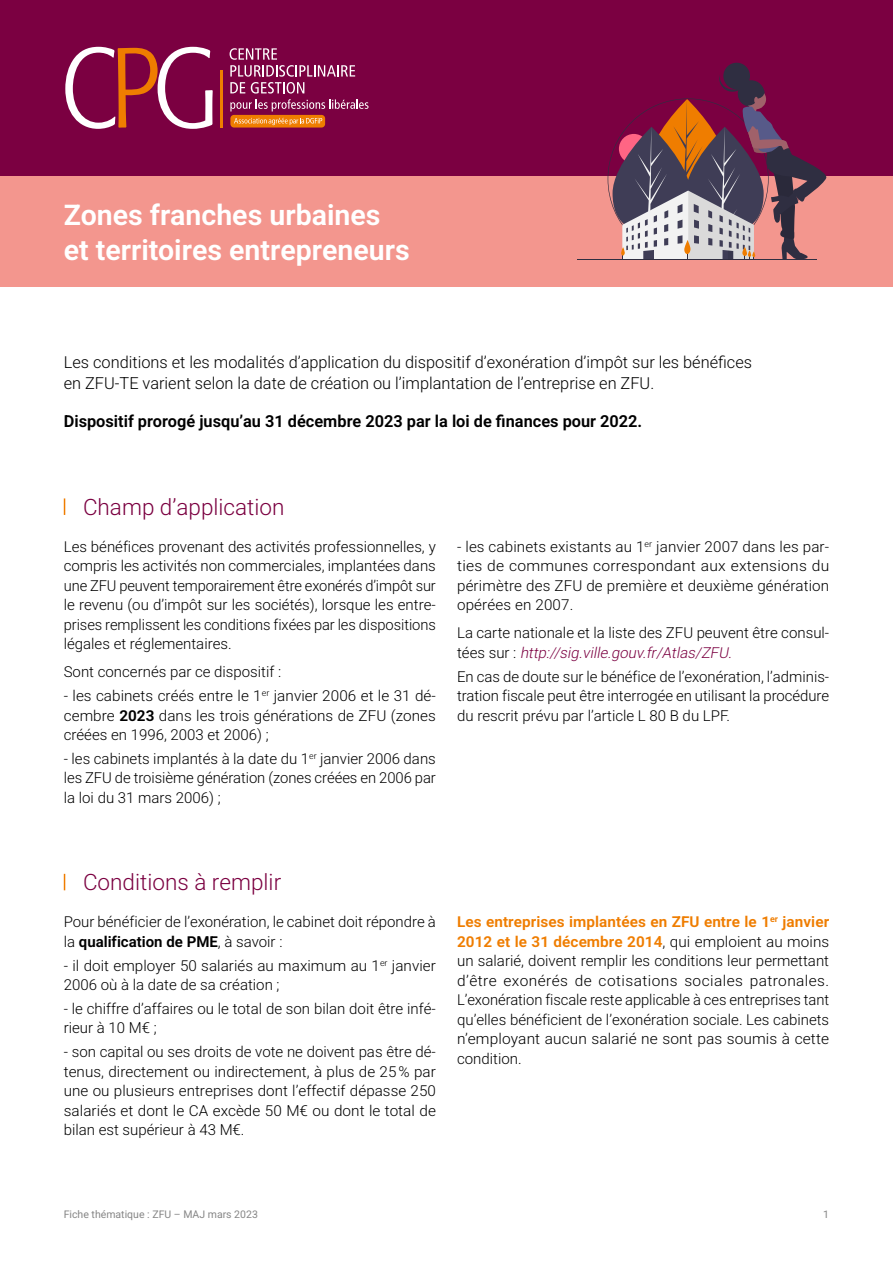
<style>
.page{position:relative;width:893px;height:1263px;background:#fff}
.page>*{position:absolute;margin:0;border:0;box-sizing:border-box;transform-origin:0 0}
.t1{font:600 28.5px/34.2px "Heebo";color:#fff}
.t2{font:300 22.5px "Heebo";color:#7b0041}
.t3{font:300 16.5px/21px "Heebo";color:#000}
.t4{font:600 16.5px "Heebo";color:#000}
.t5{font:300 15px/19.5px "Heebo";color:#000;text-align:justify}
.t6{font:10.5px "Heebo";color:#878787}
.s1{font-weight:600}
.s2{font-style:italic;color:#7b0041}
.s3{font-weight:600;color:#ef7d00}
</style>
<div class="page">
<div style="left:0;top:0;width:893px;height:176px;background:#7b0041"></div>
<div style="left:0;top:176px;width:893px;height:111px;background:#f3968e"></div>
<div style="left:230px;top:115px;width:95px;height:13px;background:#ef7d00;border-radius:4px"></div>
<svg style="left:65px;top:47px;width:148px;height:82px"></svg>
<svg style="left:230px;top:48px;width:138px;height:63px"></svg>
<hr style="left:220px;top:70px;width:3px;height:58px;background:#ef7d00">
<svg style="left:234px;top:118px;width:88px;height:7px"></svg>
<hr style="left:577px;top:259px;width:240px;height:1px;background:#2f2e41">
<div style="left:723px;top:63px;width:27px;height:26px;background:#2f2e41;border-radius:50%"></div>
<svg style="left:608px;top:75px;width:219px;height:184px"></svg>
<svg style="left:64px;top:498px;width:1px;height:17px"></svg>
<svg style="left:64px;top:874px;width:1px;height:16px"></svg>
<h1 class="t1" style="left:64px;top:198px;width:347px">Zones franches urbaines et territoires entrepreneurs</h1>
<p class="t3" style="left:64px;top:351px;width:690px">Les conditions et les modalités d’application du dispositif d’exonération d’impôt sur les bénéfices en ZFU-TE varient selon la date de création ou l’implantation de l’entreprise en ZFU.</p>
<p class="t4" style="left:64px;top:409px;width:580px">Dispositif prorogé jusqu’au 31 décembre 2023 par la loi de finances pour 2022.</p>
<h2 class="t2" style="left:83px;top:491px;width:203px">Champ d’application</h2>
<p class="t5" style="left:64px;top:537px;width:374px">Les bénéfices provenant des activités professionnelles, y compris les activités non commerciales, implantées dans une ZFU peuvent temporairement être exonérés d’impôt sur le revenu (ou d’impôt sur les sociétés), lorsque les entre&shy;prises remplissent les conditions fixées par les dispositions légales et réglementaires.</p>
<p class="t5" style="left:64px;top:662px;width:219px">Sont concernés par ce dispositif :</p>
<p class="t5" style="left:64px;top:686px;width:374px">- les cabinets créés entre le 1<sup>er</sup> janvier 2006 et le 31 dé&shy;cembre <span class="s1">2023</span> dans les trois générations de ZFU (zones créées en 1996, 2003 et 2006) ;</p>
<p class="t5" style="left:64px;top:749px;width:374px">- les cabinets implantés à la date du 1<sup>er</sup> janvier 2006 dans les ZFU de troisième génération (zones créées en 2006 par la loi du 31 mars 2006) ;</p>
<p class="t5" style="left:457px;top:537px;width:374px">- les cabinets existants au 1<sup>er</sup> janvier 2007 dans les par&shy;ties de communes correspondant aux extensions du périmètre des ZFU de première et deuxième génération opérées en 2007.</p>
<p class="t5" style="left:457px;top:623px;width:374px">La carte nationale et la liste des ZFU peuvent être consul&shy;t é e s s u r : <span class="s2">http://sig.ville.gouv.fr/Atlas/ZFU.</span></p>
<p class="t5" style="left:457px;top:667px;width:374px">En cas de doute sur le bénéfice de l’exonération, l’adminis&shy;tration fiscale peut être interrogée en utilisant la procédure du rescrit prévu par l’article L 80 B du LPF.</p>
<h2 class="t2" style="left:83px;top:867px;width:200px">Conditions à remplir</h2>
<p class="t5" style="left:64px;top:912px;width:374px">Pour bénéficier de l’exonération, le cabinet doit répondre à la <span class="s1">qualification de PME</span>, à savoir :</p>
<p class="t5" style="left:64px;top:955px;width:374px">- il doit employer 50 salariés au maximum au 1<sup>er</sup> janvier<br>2006 où à la date de sa création ;</p>
<p class="t5" style="left:64px;top:999px;width:374px">- le chiffre d’affaires ou le total de son bilan doit être infé&shy;rieur à 10 M€ ;</p>
<p class="t5" style="left:64px;top:1042px;width:374px">- son capital ou ses droits de vote ne doivent pas être dé&shy;tenus, directement ou indirectement, à plus de 25% par une ou plusieurs entreprises dont l’effectif dépasse 250 salariés et dont le CA excède 50 M€ ou dont le total de bilan est supérieur à 43 M€.</p>
<p class="t5" style="left:457px;top:912px;width:374px"><span class="s3">Les entreprises implantées en ZFU entre le 1</span><sup>er</sup> <span class="s3">janvier 2012 et le 31 décembre 2014</span>, qui emploient au moins un salarié, doivent remplir les conditions leur permettant d’être exonérés de cotisations sociales patronales.<br>L’exonération fiscale reste applicable à ces entreprises tant qu’elles bénéficient de l’exonération sociale. Les cabinets n’employant aucun salarié ne sont pas soumis à cette condition.</p>
<p class="t6" style="left:64px;top:1207px;width:196px">Fiche thématique : ZFU – MAJ mars 2023</p>
<p class="t6" style="left:823px;top:1207px;width:7px">1</p>
</div>
